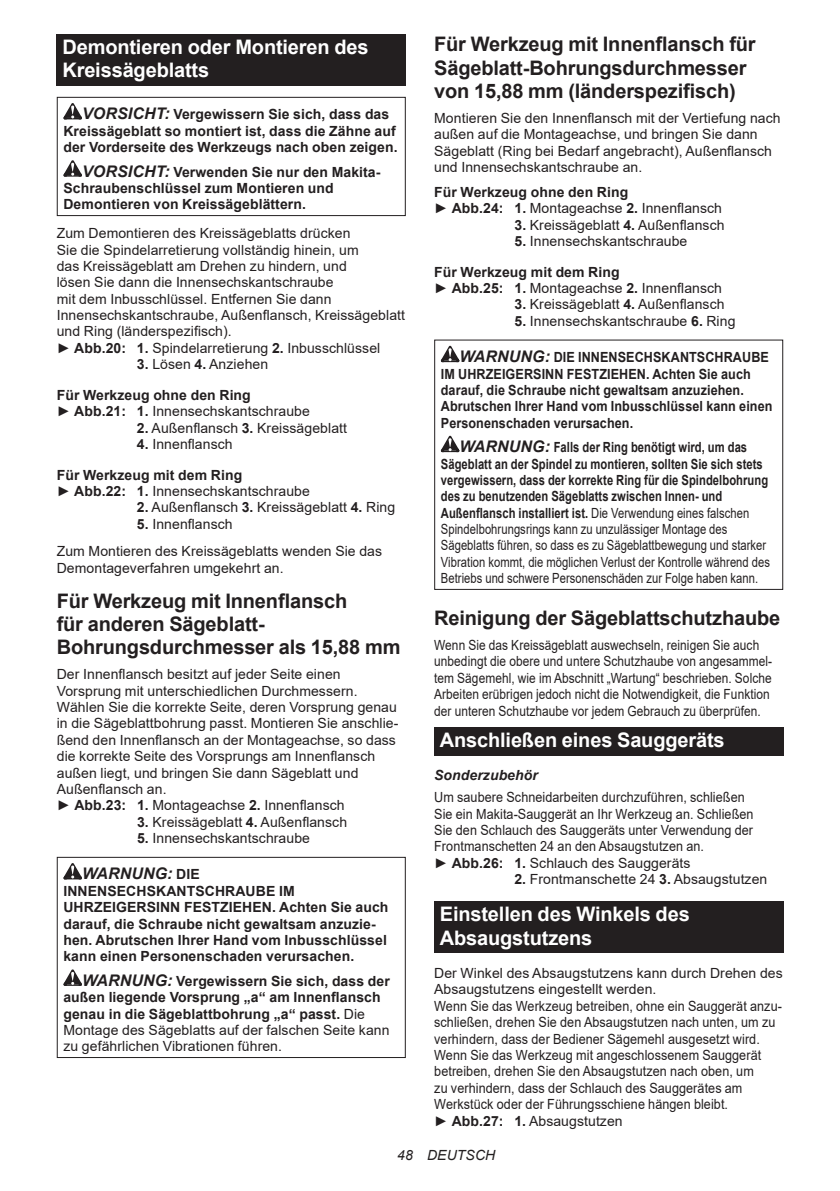
<style>
.page{position:relative;width:840px;height:1191px;background:#fff}
.page>*{position:absolute;margin:0;border:0;box-sizing:border-box;transform-origin:0 0}
.t1{font:700 20px/23.4px "Arial";letter-spacing:-.01em;color:#231f20}
.t2{font:700 20px/23.4px "Arial";letter-spacing:-.01em;color:#fff}
.t3{font:italic 700 16px "Arial";letter-spacing:.005em;color:#231f20}
.t4{font:14px/16.4px "Arial";letter-spacing:.005em;color:#231f20}
.t5{font:700 14px/16.4px "Arial";letter-spacing:.005em;color:#231f20}
.t6{font:14px/16.4px "Arial";letter-spacing:.005em;color:#231f20;scale:.8 1}
.t7{font:14px/16.4px "Arial";letter-spacing:.005em;color:#231f20;scale:.85 1}
.t8{font:14px/16.4px "Arial";letter-spacing:.005em;color:#231f20;scale:.9 1}
.t9{font:700 14px/16.4px "Arial";letter-spacing:.005em;color:#231f20;scale:.9 1}
.t10{font:italic 700 14px "Arial";letter-spacing:.005em;color:#231f20}
.t11{font:italic 14px "Arial";letter-spacing:.005em;color:#231f20}
.s1{font-style:italic;font-size:16px}
.s2{font-weight:700}
.s3{font-weight:400}
.s4{font-style:normal;font-size:14px}
.s5{font-weight:700;font-style:italic;font-size:16px}
</style>
<div class="page">
<div style="left:57px;top:34px;width:348px;height:52px;background:#231f20"></div>
<svg style="left:63px;top:103px;width:19px;height:16px"></svg>
<svg style="left:63px;top:160px;width:19px;height:17px"></svg>
<div style="left:57px;top:97px;width:348px;height:119px;border:1px solid #231f20"></div>
<svg style="left:63px;top:863px;width:19px;height:16px"></svg>
<svg style="left:63px;top:969px;width:19px;height:16px"></svg>
<div style="left:57px;top:857px;width:348px;height:201px;border:1px solid #231f20"></div>
<svg style="left:440px;top:346px;width:19px;height:16px"></svg>
<svg style="left:440px;top:436px;width:19px;height:16px"></svg>
<div style="left:434px;top:339px;width:348px;height:251px;border:1px solid #231f20"></div>
<div style="left:434px;top:727px;width:348px;height:28px;background:#231f20"></div>
<div style="left:434px;top:901px;width:348px;height:52px;background:#231f20"></div>
<h1 class="t2" style="left:62px;top:36px;width:307px">Demontieren oder Montieren des<br>Kreissägeblatts</h1>
<p class="t5" style="left:63px;top:106px;width:335px;text-indent:19px"><span class="s1">VORSICHT:</span> Vergewissern Sie sich, dass das<br>Kreissägeblatt so montiert ist, dass die Zähne auf der Vorderseite des Werkzeugs nach oben zeigen.</p>
<p class="t5" style="left:63px;top:164px;width:318px;text-indent:19px"><span class="s1">VORSICHT:</span> Verwenden Sie nur den Makita-<br>Schraubenschlüssel zum Montieren und<br>Demontieren von Kreissägeblättern.</p>
<p class="t4" style="left:57px;top:225px;width:349px">Zum Demontieren des Kreissägeblatts drücken<br>Sie die Spindelarretierung vollständig hinein, um<br>das Kreissägeblatt am Drehen zu hindern, und<br>lösen Sie dann die Innensechskantschraube<br>mit dem Inbusschlüssel. Entfernen Sie dann Innensechskantschraube, Außenflansch, Kreissägeblatt und Ring (länderspezifisch).<br>► <span class="s2">Abb.20: 1.</span> Spindelarretierung <span class="s2">2.</span> Inbusschlüssel</p>
<p class="t5" style="left:57px;top:349px;width:213px;line-height:30.6px;text-indent:80px">3. <span class="s3">Lösen</span> 4. <span class="s3">Anziehen<br></span>Für Werkzeug ohne den Ring</p>
<p class="t4" style="left:57px;top:403px;width:254px">► <span class="s2">Abb.21: 1.</span> Innensechskantschraube</p>
<p class="t4" style="left:137px;top:419px;width:211px"><span class="s2">2.</span> Außenflansch <span class="s2">3.</span> Kreissägeblatt</p>
<p class="t5" style="left:57px;top:429px;width:187px;line-height:30.6px;text-indent:80px">4. <span class="s3">Innenflansch<br></span>Für Werkzeug mit dem Ring</p>
<p class="t4" style="left:57px;top:483px;width:254px">► <span class="s2">Abb.22: 1.</span> Innensechskantschraube</p>
<p class="t4" style="left:137px;top:499px;width:259px"><span class="s2">2.</span> Außenflansch <span class="s2">3.</span> Kreissägeblatt <span class="s2">4.</span> Ring</p>
<p class="t4" style="left:57px;top:510px;width:327px;line-height:27.8px;text-indent:80px"><span class="s2">5.</span> Innenflansch<br>Zum Montieren des Kreissägeblatts wenden Sie das</p>
<p class="t4" style="left:57px;top:559px;width:228px">Demontageverfahren umgekehrt an.</p>
<h1 class="t1" style="left:57px;top:589px;width:345px">Für Werkzeug mit Innenflansch<br>für anderen Sägeblatt-<br>Bohrungsdurchmesser als 15,88 mm</h1>
<p class="t4" style="left:57px;top:666px;width:343px">Der Innenflansch besitzt auf jeder Seite einen Vorsprung mit unterschiedlichen Durchmessern.<br>Wählen Sie die korrekte Seite, deren Vorsprung genau in die Sägeblattbohrung passt. Montieren Sie anschlie&shy;ßend den Innenflansch an der Montageachse, so dass die korrekte Seite des Vorsprungs am Innenflansch außen liegt, und bringen Sie dann Sägeblatt und Außenflansch an.<br>► <span class="s2">Abb.23: 1.</span> Montageachse <span class="s2">2.</span> Innenflansch</p>
<p class="t4" style="left:137px;top:813px;width:211px"><span class="s2">3.</span> Kreissägeblatt <span class="s2">4.</span> Außenflansch</p>
<p class="t4" style="left:137px;top:830px;width:174px"><span class="s2">5.</span> Innensechskantschraube</p>
<p class="t3" style="left:82px;top:863px;width:119px">WARNUNG: <span class="s4">DIE</span></p>
<p class="t5" style="left:63px;top:883px;width:326px">INNENSECHSKANTSCHRAUBE IM UHRZEIGERSINN FESTZIEHEN. Achten Sie auch darauf, die Schraube nicht gewaltsam anzuzie&shy;hen. Abrutschen Ihrer Hand vom Inbusschlüssel kann einen Personenschaden verursachen.</p>
<p class="t5" style="left:63px;top:972px;width:328px;text-indent:19px"><span class="s1">WARNUNG:</span> Vergewissern Sie sich, dass der außen liegende Vorsprung „a“ am Innenflansch genau in die Sägeblattbohrung „a“ passt. <span class="s3">Die Montage des Sägeblatts auf der falschen Seite kann zu gefährlichen Vibrationen führen.</span></p>
<h1 class="t1" style="left:434px;top:33px;width:323px">Für Werkzeug mit Innenflansch für<br>Sägeblatt-Bohrungsdurchmesser von 15,88 mm (länderspezifisch)</h1>
<p class="t4" style="left:434px;top:110px;width:348px">Montieren Sie den Innenflansch mit der Vertiefung nach außen auf die Montageachse, und bringen Sie dann Sägeblatt (Ring bei Bedarf angebracht), Außenflansch und Innensechskantschraube an.</p>
<p class="t5" style="left:434px;top:184px;width:289px">Für Werkzeug ohne den Ring<br><span class="s3">►</span> Abb.24: 1. <span class="s3">Montageachse</span> 2. <span class="s3">Innenflansch</span></p>
<p class="t4" style="left:514px;top:216px;width:211px"><span class="s2">3.</span> Kreissägeblatt <span class="s2">4.</span> Außenflansch</p>
<p class="t5" style="left:434px;top:226px;width:254px;line-height:30.6px;text-indent:80px">5. <span class="s3">Innensechskantschraube<br></span>Für Werkzeug mit dem Ring</p>
<p class="t4" style="left:434px;top:280px;width:289px">► <span class="s2">Abb.25: 1.</span> Montageachse <span class="s2">2.</span> Innenflansch</p>
<p class="t4" style="left:514px;top:296px;width:211px"><span class="s2">3.</span> Kreissägeblatt <span class="s2">4.</span> Außenflansch</p>
<p class="t4" style="left:514px;top:312px;width:222px"><span class="s2">5.</span> Innensechskantschraube <span class="s2">6.</span> Ring</p>
<p class="t9" style="left:440px;top:349px;width:370px;text-indent:19px"><span class="s1">WARNUNG:</span> DIE INNENSECHSKANTSCHRAUBE IM UHRZEIGERSINN FESTZIEHEN. Achten Sie auch darauf, die Schraube nicht gewaltsam anzuziehen.<br>Abrutschen Ihrer Hand vom Inbusschlüssel kann einen Personenschaden verursachen.</p>
<p class="t6" style="left:440px;top:439px;width:412px;text-indent:19px"><span class="s5">WARNUNG:</span> <span class="s2">Falls der Ring benötigt wird, um das Sägeblatt an der Spindel zu montieren, sollten Sie sich stets vergewissern, dass der korrekte Ring für die Spindelbohrung des zu benutzenden Sägeblatts zwischen Innen- und Außenflansch installiert ist.</span> Die Verwendung eines falschen Spindelbohrungsrings kann zu unzulässiger Montage des Sägeblatts führen, so dass es zu Sägeblattbewegung und starker Vibration kommt, die möglichen Verlust der Kontrolle während des Betriebs und schwere Personenschäden zur Folge haben kann.</p>
<h1 class="t1" style="left:434px;top:606px;width:347px">Reinigung der Sägeblattschutzhaube</h1>
<p class="t7" style="left:434px;top:637px;width:399px">Wenn Sie das Kreissägeblatt auswechseln, reinigen Sie auch unbedingt die obere und untere Schutzhaube von angesammel&shy;tem Sägemehl, wie im Abschnitt „Wartung“ beschrieben. Solche Arbeiten erübrigen jedoch nicht die Notwendigkeit, die Funktion der unteren Schutzhaube vor jedem Gebrauch zu überprüfen.</p>
<h1 class="t2" style="left:439px;top:728px;width:286px">Anschließen eines Sauggeräts</h1>
<p class="t10" style="left:434px;top:766px;width:105px">Sonderzubehör</p>
<p class="t8" style="left:434px;top:789px;width:356px">Um saubere Schneidarbeiten durchzuführen, schließen Sie ein Makita-Sauggerät an Ihr Werkzeug an. Schließen Sie den Schlauch des Sauggeräts unter Verwendung der Frontmanschetten 24 an den Absaugstutzen an.<br>► <span class="s2">Abb.26: 1.</span> Schlauch des Sauggeräts</p>
<p class="t4" style="left:514px;top:871px;width:254px"><span class="s2">2.</span> Frontmanschette 24 <span class="s2">3.</span> Absaugstutzen</p>
<h1 class="t2" style="left:439px;top:902px;width:251px">Einstellen des Winkels des<br>Absaugstutzens</h1>
<p class="t4" style="left:434px;top:965px;width:350px">Der Winkel des Absaugstutzens kann durch Drehen des Absaugstutzens eingestellt werden.<br>Wenn Sie das Werkzeug betreiben, ohne ein Sauggerät anzu&shy;schließen, drehen Sie den Absaugstutzen nach unten, um zu verhindern, dass der Bediener Sägemehl ausgesetzt wird.<br>Wenn Sie das Werkzeug mit angeschlossenem Sauggerät betreiben, drehen Sie den Absaugstutzen nach oben, um<br>zu verhindern, dass der Schlauch des Sauggerätes am Werkstück oder der Führungsschiene hängen bleibt.<br>► <span class="s2">Abb.27: 1.</span> Absaugstutzen</p>
<p class="t11" style="left:397px;top:1146px;width:99px">48 DEUTSCH</p>
</div>
